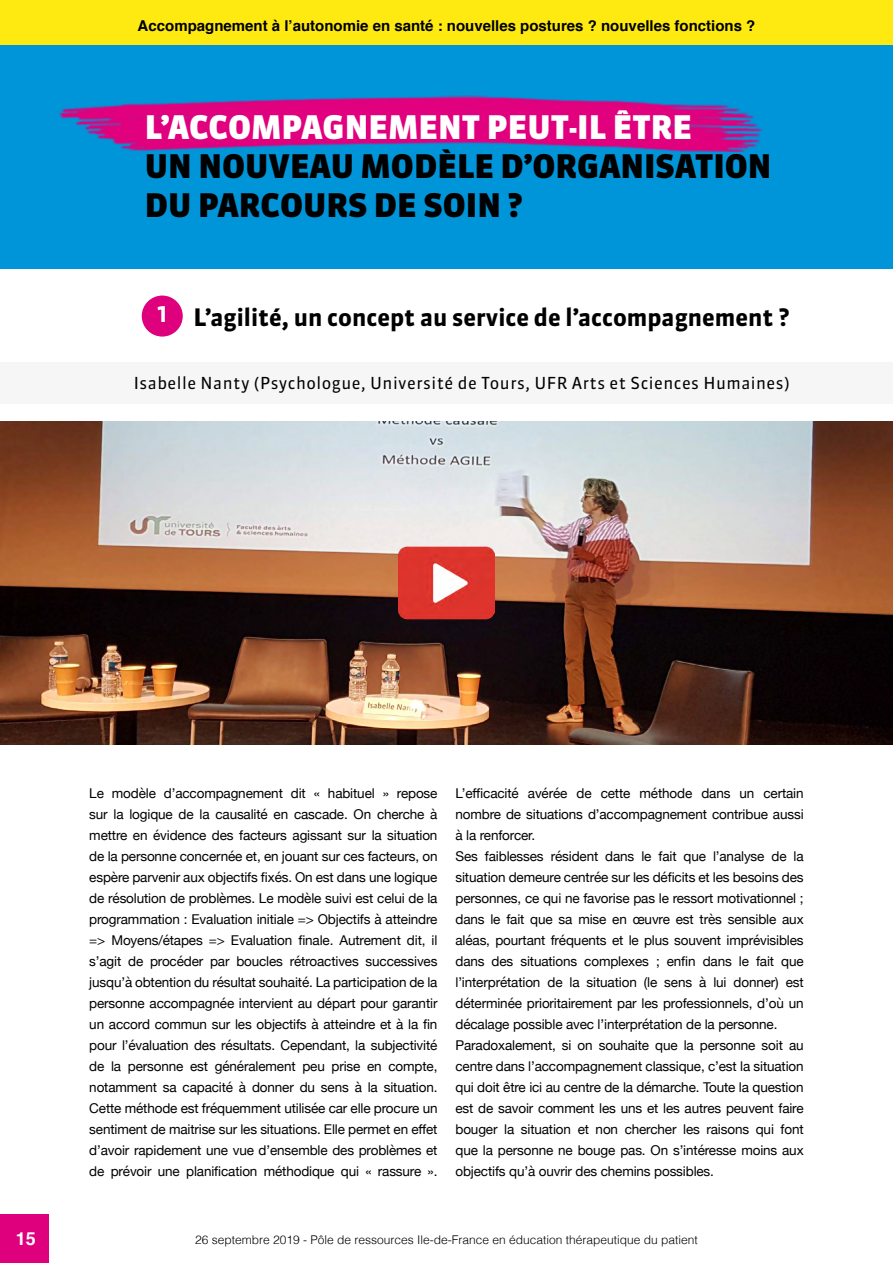
<style>
.page{position:relative;width:893px;height:1263px;background:#fff}
.page>*{position:absolute;margin:0;border:0;box-sizing:border-box;transform-origin:0 0}
.t1{font:900 32.4px/38.8px "Sanuk";color:#000}
.t2{font:900 32.4px "Sanuk";color:#fff}
.t3{font:700 24px "Sanuk";color:#000}
.t4{font:700 24px "Sanuk";color:#fff}
.t5{font:700 18px "Helvetica";color:#fff}
.t6{font:16.5px "Sanuk";letter-spacing:.03em;color:#000}
.t7{font:700 15px "Helvetica";color:#000}
.t8{font:13.5px/21px "Helvetica Neue";letter-spacing:-.01em;color:#000;text-align:justify}
.t9{font:300 12px "Helvetica";color:#000}
</style>
<div class="page">
<div style="left:0;top:0;width:893px;height:47px;background:#feea11"></div>
<div style="left:0;top:1214px;width:49px;height:49px;background:#df007e"></div>
<div style="left:0;top:362px;width:893px;height:42px;background:#f6f6f6"></div>
<div style="left:0;top:46px;width:893px;height:223px;background:#0095d9"></div>
<img style="left:59px;top:96px;width:703px;height:56px">
<div style="left:142px;top:296px;width:41px;height:41px;background:#df007e;border-radius:50%"></div>
<img style="left:0;top:421px;width:893px;height:323px">
<img style="left:399px;top:535px;width:95px;height:95px">
<p class="t7" style="left:138px;top:14px;width:619px">Accompagnement à l’autonomie en santé : nouvelles postures ? nouvelles fonctions ?</p>
<h1 class="t2" style="left:145px;top:107px;width:549px">L’ACCOMPAGNEMENT PEUT-IL ÊTRE</h1>
<h1 class="t1" style="left:145px;top:147px;width:628px">UN NOUVEAU MODÈLE D’ORGANISATION<br>DU PARCOURS DE SOIN ?</h1>
<h2 class="t4" style="left:157px;top:298px;width:12px">1</h2>
<h2 class="t3" style="left:193px;top:303px;width:598px">L’agilité, un concept au service de l’accompagnement ?</h2>
<p class="t6" style="left:134px;top:373px;width:657px">Isabelle Nanty (Psychologue, Université de Tours, UFR Arts et Sciences Humaines)</p>
<p class="t8" style="left:89px;top:783px;width:350px">Le modèle d’accompagnement dit « habituel » repose sur la logique de la causalité en cascade. On cherche à mettre en évidence des facteurs agissant sur la situation de la personne concernée et, en jouant sur ces facteurs, on espère parvenir aux objectifs fixés. On est dans une logique de résolution de problèmes. Le modèle suivi est celui de la programmation : Evaluation initiale =&gt; Objectifs à atteindre =&gt; Moyens/étapes =&gt; Evaluation finale. Autrement dit, il s’agit de procéder par boucles rétroactives successives jusqu’à obtention du résultat souhaité. La participation de la personne accompagnée intervient au départ pour garantir un accord commun sur les objectifs à atteindre et à la fin pour l’évaluation des résultats. Cependant, la subjectivité de la personne est généralement peu prise en compte, notamment sa capacité à donner du sens à la situation.<br>Cette méthode est fréquemment utilisée car elle procure un sentiment de maitrise sur les situations. Elle permet en effet d’avoir rapidement une vue d’ensemble des problèmes et de prévoir une planification méthodique qui « rassure ».</p>
<p class="t8" style="left:455px;top:783px;width:350px;text-align:left">L’efficacité avérée de cette méthode dans un certain nombre de situations d’accompagnement contribue aussi à la renforcer.<br>Ses faiblesses résident dans le fait que l’analyse de la situation demeure centrée sur les déficits et les besoins des personnes, ce qui ne favorise pas le ressort motivationnel ; dans le fait que sa mise en œuvre est très sensible aux aléas, pourtant fréquents et le plus souvent imprévisibles dans des situations complexes ; enfin dans le fait que l’interprétation de la situation (le sens à lui donner) est déterminée prioritairement par les professionnels, d’où un décalage possible avec l’interprétation de la personne.<br>Paradoxalement, si on souhaite que la personne soit au centre dans l’accompagnement classique, c’est la situation qui doit être ici au centre de la démarche. Toute la question est de savoir comment les uns et les autres peuvent faire bouger la situation et non chercher les raisons qui font que la personne ne bouge pas. On s’intéresse moins aux objectifs qu’à ouvrir des chemins possibles.</p>
<h3 class="t5" style="left:16px;top:1224px;width:22px">15</h3>
<p class="t9" style="left:195px;top:1230px;width:504px">26 septembre 2019 - Pôle de ressources Ile-de-France en éducation thérapeutique du patient</p>
</div>
